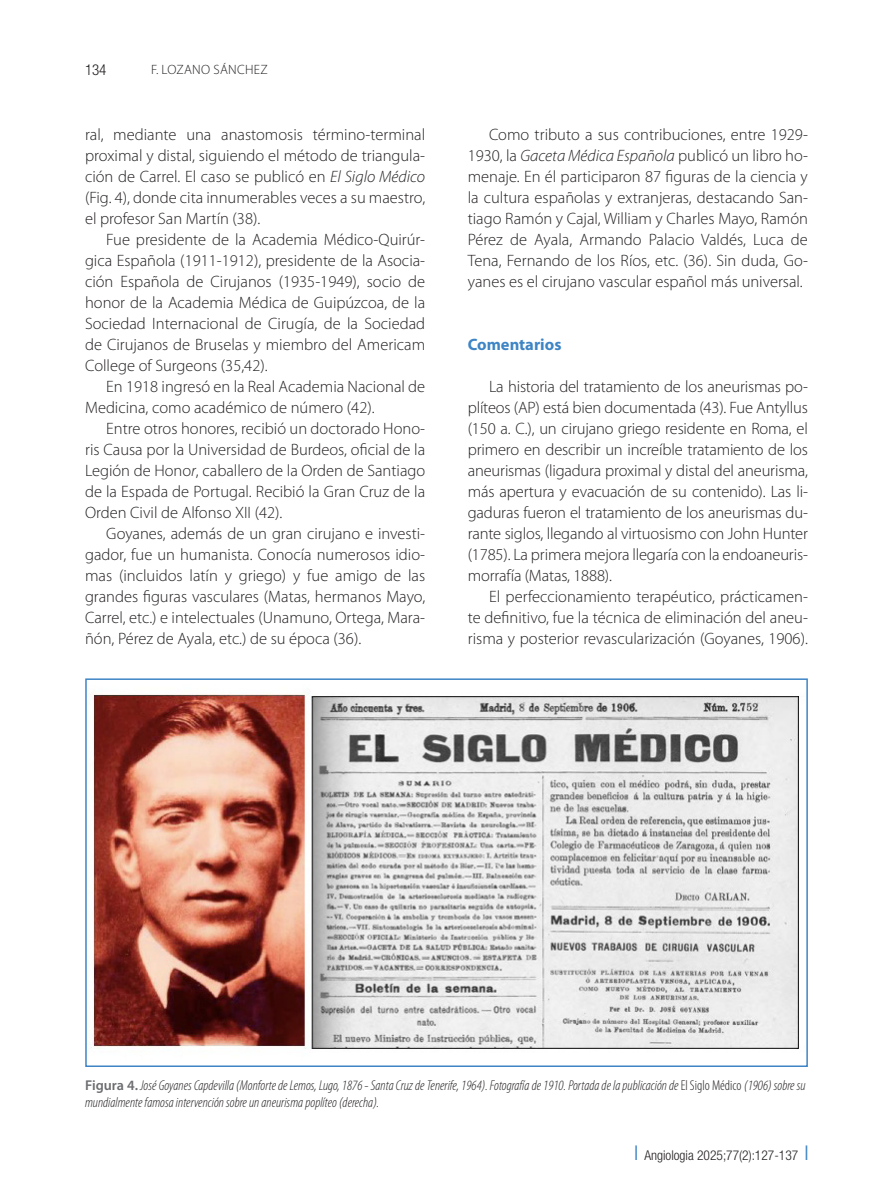
<style>
.page{position:relative;width:893px;height:1191px;background:#fff}
.page>*{position:absolute;margin:0;border:0;box-sizing:border-box;transform-origin:0 0}
.t1{font:300 16.5px/21px "Myriad Pro";color:#231f20;text-align:justify}
.Ladillo_2{font:700 16.5px "Myriad Pro";color:#3e85c5}
.t2{font:300 condensed 15px "Helvetica Neue LT Std";color:#231f20}
.FIGURA{font:italic 300 condensed 14.25px/16.5px "Myriad Pro";color:#231f20}
.t3{font:300 condensed 13.5px "Helvetica Neue LT Std";color:#231f20}
.t4{font:300 13.5px "Myriad Pro";color:#231f20}
.s1{font-style:italic}
.s2{font-weight:600;font-style:normal;font-stretch:normal;color:#6c6d70}
.s3{font-style:normal}
.s4{color:#3e85c5}
</style>
<div class="page">
<img style="left:89px;top:692px;width:710px;height:357px">
<div style="left:85px;top:678px;width:723px;height:389px;border:2px solid #3e85c5"></div>
<p class="t2" style="left:85px;top:61px;width:23px">134</p>
<p class="t4" style="left:151px;top:62px;width:26px">F. Lozano</p>
<p class="t4" style="left:213px;top:62px;width:16px">Sánchez</p>
<p class="t1" style="left:85px;top:124px;width:342px">ral, mediante una anastomosis término-terminal proximal y distal, siguiendo el método de triangula&shy;ción de Carrel. El caso se publicó en <span class="s1">El Siglo Médico </span>(Fig. 4), donde cita innumerables veces a su maestro, el profesor San Martín (38).</p>
<p class="t1" style="left:85px;top:229px;width:342px;text-indent:21px">Fue presidente de la Academia Médico-Quirúr&shy;gica Española (1911-1912), presidente de la Asocia&shy;ción Española de Cirujanos (1935-1949), socio de honor de la Academia Médica de Guipúzcoa, de la Sociedad Internacional de Cirugía, de la Sociedad de Cirujanos de Bruselas y miembro del Americam College of Surgeons (35,42).</p>
<p class="t1" style="left:85px;top:376px;width:342px;text-indent:21px">En 1918 ingresó en la Real Academia Nacional de<br>Medicina, como académico de número (42).</p>
<p class="t1" style="left:85px;top:418px;width:342px;text-indent:21px">Entre otros honores, recibió un doctorado Hono&shy;ris Causa por la Universidad de Burdeos, oficial de la Legión de Hono<span class="s1">r</span>, caballero de la Orden de Santiago de la Espada de Portugal. Recibió la Gran Cruz de la Orden Civil de Alfonso XII (42).</p>
<p class="t1" style="left:85px;top:523px;width:342px;text-indent:21px">Goyanes, además de un gran cirujano e investi&shy;gador, fue un humanista. Conocía numerosos idio&shy;mas (incluidos latín y griego) y fue amigo de las grandes figuras vasculares (Matas, hermanos Mayo, Carrel, etc.) e intelectuales (Unamuno, Ortega, Mara&shy;ñón, Pérez de Ayala, etc.) de su época (36).</p>
<p class="t1" style="left:468px;top:124px;width:342px;text-indent:21px">Como tributo a sus contribuciones, entre 1929- 1930, la <span class="s1">Gaceta Médica Española</span> publicó un libro ho&shy;menaje. En él participaron 87 figuras de la ciencia y la cultura españolas y extranjeras, destacando San&shy;tiago Ramón y Cajal, William y Charles Mayo, Ramón Pérez de Ayala, Armando Palacio Valdés, Luca de Tena, Fernando de los Ríos, etc. (36). Sin duda, Go&shy;yanes es el cirujano vascular español más universal.</p>
<p class="Ladillo_2" style="left:468px;top:335px;width:95px">Comentarios</p>
<p class="t1" style="left:468px;top:376px;width:342px;text-indent:21px">La historia del tratamiento de los aneurismas po&shy;plíteos (AP) está bien documentada (43). Fue Antyllus (150 a. C.), un cirujano griego residente en Roma, el primero en describir un increíble tratamiento de los aneurismas (ligadura proximal y distal del aneurisma, más apertura y evacuación de su contenido). Las li&shy;gaduras fueron el tratamiento de los aneurismas du&shy;rante siglos, llegando al virtuosismo con John Hunter (1785). La primera mejora llegaría con la endoaneuris&shy;morrafía (Matas, 1888).</p>
<p class="t1" style="left:468px;top:586px;width:342px;text-indent:21px">El perfeccionamiento terapéutico, prácticamen&shy;te definitivo, fue la técnica de eliminación del aneu&shy;risma y posterior revascularización (Goyanes, 1906).</p>
<p class="FIGURA" style="left:85px;top:1077px;width:722px"><span class="s2">Figura 4.</span> José Goyanes Capdevilla (Monforte de Lemos, Lugo, 1876 - Santa Cruz de Tenerife, 1964). Fotografía de 1910. Portada de la publicación de <span class="s3">El Siglo Médico</span> (1906) sobre su mundialmente famosa intervención sobre un aneurisma poplíteo (derecha).</p>
<p class="t3" style="left:635px;top:1147px;width:175px"><span class="s4">❘</span> Angiologia 2025;77(2):127-137 <span class="s4">❘</span></p>
</div>
